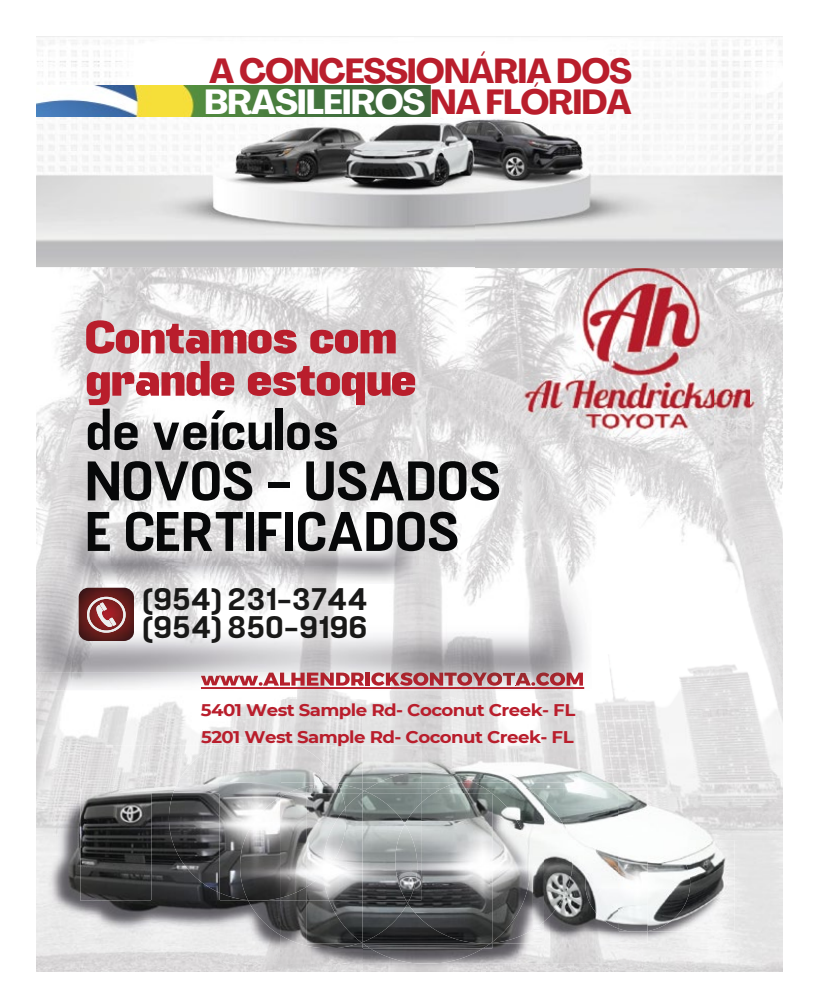
<style>
.page{position:relative;width:819px;height:1008px;background:#fff}
.page>*{position:absolute;margin:0;border:0;box-sizing:border-box;transform-origin:0 0}
.t1{font:55.6px/50.6px "Fuji";letter-spacing:-.03em;color:#070809;scale:1.08 1}
.t2{font:700 46.9px/42.3px "Fuji";letter-spacing:-.03em;color:#b91e2c;scale:1.08 1}
.t3{font:700 condensed 34.5px/31.1px "Agrandir";letter-spacing:-.03em;color:#b91e2c;scale:1.08 1}
.t4{font:31.2px/28.6px "Fuji";letter-spacing:-.03em;color:#191918;scale:1.08 1}
.t5{font:700 16.9px/27.4px "Montserrat";letter-spacing:-.03em;color:#b91e2c;scale:1.08 1}
.s1{color:#fff}
</style>
<div class="page">
<img style="left:36px;top:267px;width:35px;height:299px">
<img style="left:71px;top:267px;width:427px;height:253px">
<img style="left:498px;top:500px;width:285px;height:84px">
<img style="left:419px;top:520px;width:80px;height:46px">
<img style="left:570px;top:584px;width:213px;height:125px">
<img style="left:390px;top:690px;width:180px;height:19px">
<img style="left:36px;top:36px;width:747px;height:231px">
<img style="left:68px;top:507px;width:351px;height:59px">
<img style="left:36px;top:690px;width:261px;height:82px">
<img style="left:297px;top:690px;width:53px;height:9px">
<img style="left:36px;top:772px;width:65px;height:200px">
<img style="left:101px;top:901px;width:65px;height:71px">
<img style="left:166px;top:948px;width:114px;height:24px">
<img style="left:220px;top:948px;width:60px;height:15px">
<img style="left:544px;top:709px;width:239px;height:98px">
<img style="left:655px;top:807px;width:128px;height:33px">
<img style="left:544px;top:943px;width:99px;height:29px">
<img style="left:544px;top:783px;width:74px;height:180px">
<img style="left:280px;top:699px;width:264px;height:10px">
<img style="left:363px;top:709px;width:181px;height:263px">
<img style="left:414px;top:772px;width:55px;height:192px">
<img style="left:370px;top:783px;width:113px;height:180px">
<img style="left:280px;top:709px;width:83px;height:37px">
<img style="left:280px;top:944px;width:83px;height:28px">
<img style="left:152px;top:901px;width:207px;height:47px">
<img style="left:363px;top:943px;width:128px;height:5px">
<img style="left:248px;top:901px;width:32px;height:34px">
<img style="left:618px;top:788px;width:30px;height:28px">
<img style="left:544px;top:788px;width:74px;height:52px">
<img style="left:370px;top:788px;width:64px;height:5px">
<img style="left:544px;top:932px;width:104px;height:11px">
<img style="left:361px;top:901px;width:47px;height:42px">
<img style="left:307px;top:887px;width:54px;height:56px">
<img style="left:469px;top:779px;width:42px;height:4px">
<img style="left:484px;top:783px;width:41px;height:5px">
<img style="left:457px;top:780px;width:17px;height:3px">
<img style="left:443px;top:783px;width:41px;height:5px">
<img style="left:544px;top:801px;width:26px;height:39px">
<img style="left:492px;top:788px;width:52px;height:155px">
<img style="left:434px;top:788px;width:96px;height:154px">
<img style="left:408px;top:793px;width:84px;height:150px">
<img style="left:338px;top:746px;width:83px;height:37px">
<img style="left:338px;top:783px;width:31px;height:5px">
<img style="left:379px;top:772px;width:42px;height:11px">
<img style="left:369px;top:783px;width:52px;height:5px">
<img style="left:340px;top:784px;width:17px;height:4px">
<img style="left:80px;top:746px;width:93px;height:155px">
<img style="left:152px;top:793px;width:68px;height:108px">
<img style="left:220px;top:900px;width:20px;height:1px">
<img style="left:280px;top:898px;width:27px;height:3px">
<img style="left:406px;top:793px;width:15px;height:10px">
<img style="left:342px;top:788px;width:15px;height:5px">
<svg style="left:357px;top:788px;width:13px;height:5px"></svg>
<img style="left:323px;top:793px;width:83px;height:108px">
<img style="left:405px;top:803px;width:16px;height:98px">
<img style="left:395px;top:824px;width:22px;height:77px">
<img style="left:217px;top:736px;width:63px;height:10px">
<img style="left:280px;top:739px;width:19px;height:7px">
<img style="left:173px;top:746px;width:165px;height:47px">
<img style="left:220px;top:783px;width:60px;height:117px">
<img style="left:169px;top:793px;width:51px;height:100px">
<img style="left:288px;top:784px;width:52px;height:9px">
<img style="left:240px;top:797px;width:40px;height:104px">
<img style="left:280px;top:793px;width:27px;height:105px">
<img style="left:307px;top:788px;width:35px;height:5px">
<img style="left:307px;top:793px;width:38px;height:94px">
<img style="left:323px;top:808px;width:23px;height:66px">
<img style="left:690px;top:840px;width:44px;height:92px">
<img style="left:544px;top:840px;width:146px;height:92px">
<svg style="left:533px;top:930px;width:11px;height:2px"></svg>
<img style="left:544px;top:840px;width:28px;height:82px">
<img style="left:533px;top:840px;width:11px;height:90px">
<img style="left:655px;top:835px;width:7px;height:5px">
<svg style="left:618px;top:928px;width:30px;height:5px"></svg>
<img style="left:585px;top:840px;width:33px;height:88px">
<img style="left:749px;top:267px;width:34px;height:233px">
<img style="left:476px;top:267px;width:273px;height:233px">
<img style="left:476px;top:195px;width:307px;height:72px">
<img style="left:36px;top:566px;width:556px;height:124px">
<img style="left:68px;top:566px;width:351px;height:17px">
<img style="left:36px;top:672px;width:327px;height:18px">
<img style="left:79px;top:588px;width:55px;height:53px">
<img style="left:87px;top:597px;width:39px;height:36px">
<img style="left:201px;top:687px;width:383px;height:2px">
<img style="left:201px;top:676px;width:19px;height:10px">
<img style="left:221px;top:676px;width:37px;height:10px">
<svg style="left:259px;top:682px;width:4px;height:4px"></svg>
<img style="left:263px;top:673px;width:16px;height:13px">
<svg style="left:280px;top:673px;width:10px;height:13px"></svg>
<img style="left:291px;top:673px;width:14px;height:13px">
<svg style="left:307px;top:673px;width:27px;height:13px"></svg>
<img style="left:336px;top:673px;width:14px;height:13px">
<svg style="left:351px;top:673px;width:19px;height:13px"></svg>
<img style="left:371px;top:672px;width:57px;height:14px">
<svg style="left:400px;top:673px;width:13px;height:13px"></svg>
<img style="left:413px;top:673px;width:15px;height:13px">
<svg style="left:430px;top:673px;width:27px;height:13px"></svg>
<img style="left:457px;top:672px;width:45px;height:14px">
<img style="left:516px;top:673px;width:15px;height:13px">
<svg style="left:503px;top:673px;width:13px;height:14px"></svg>
<img style="left:536px;top:672px;width:29px;height:14px">
<svg style="left:531px;top:673px;width:18px;height:13px"></svg>
<img style="left:550px;top:673px;width:15px;height:13px">
<img style="left:567px;top:673px;width:16px;height:13px">
<img style="left:36px;top:86px;width:395px;height:30px">
<h3 class="t3" style="left:204px;top:56px;width:398px">A CONCESSIONÁRIA DOS<br><span class="s1">BRASILEIROS</span> NA FLÓRIDA</h3>
<h2 class="t2" style="left:84px;top:312px;width:309px">Contamos com grande estoque</h2>
<h1 class="t1" style="left:84px;top:408px;width:388px">de veículos<br>NOVOS - USADOS<br>E CERTIFICADOS</h1>
<h3 class="t4" style="left:143px;top:586px;width:210px">(954) 231-3744 (954) 850-9196</h3>
<p class="t5" style="left:201px;top:695px;width:348px">5401 West Sample Rd- Coconut Creek- FL<br>5201 West Sample Rd- Coconut Creek- FL</p>
</div>
